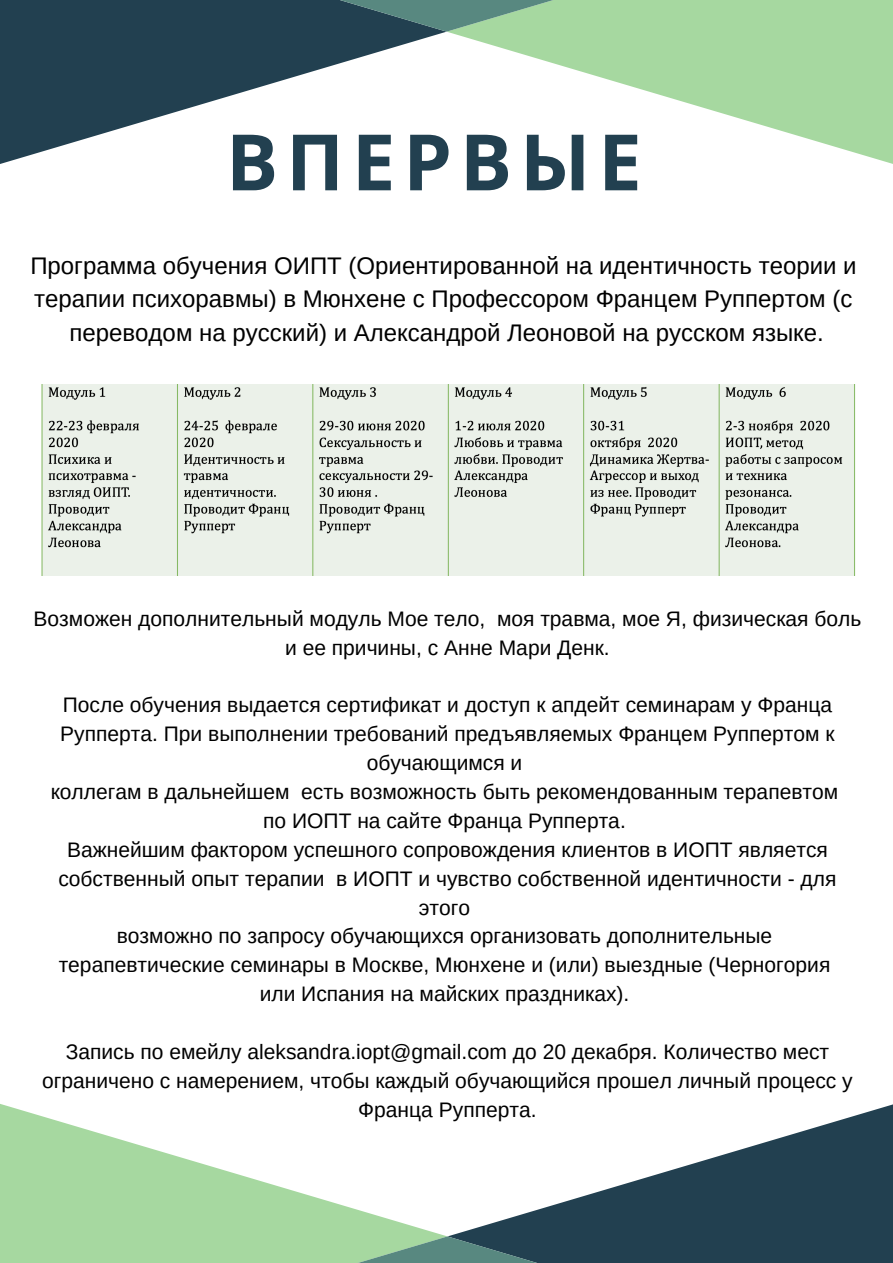
<style>
.page{position:relative;width:893px;height:1263px;background:#fff}
.page>*{position:absolute;margin:0;border:0;box-sizing:border-box;transform-origin:0 0}
.t1{font:700 77.78px "Noto Sans";letter-spacing:.1em;color:#224050}
.t2{font:24px/33.3px "Arimo";color:#000;text-align:center}
.t3{font:21px/28.9px "Arimo";color:#000;text-align:center}
</style>
<div class="page">
<svg style="left:0;top:0;width:445px;height:164px;fill:#224050"></svg>
<svg style="left:448px;top:0;width:445px;height:164px;fill:#a6d8a0"></svg>
<svg style="left:233px;top:0;width:427px;height:32px;background:#618b7a"></svg>
<svg style="left:449px;top:1104px;width:444px;height:159px;fill:#224050"></svg>
<svg style="left:0;top:1104px;width:446px;height:159px;fill:#a6d8a0"></svg>
<svg style="left:232px;top:1236px;width:430px;height:27px;background:#628b7a"></svg>
<img style="left:41px;top:384px;width:814px;height:192px">
<h1 class="t1" style="left:226px;top:107px;width:417px">ВПЕРВЫЕ</h1>
<p class="t2" style="left:30px;top:249px;width:828px">Программа обучения ОИПТ (Ориентированной на идентичность теории и терапии психоравмы) в Мюнхене с Профессором Францем Руппертом (с переводом на русский) и Александрой Леоновой на русском языке.</p>
<p class="t3" style="left:34px;top:604px;width:829px">Возможен дополнительный модуль Мое тело, моя травма, мое Я, физическая боль и ее причины, с Анне Мари Денк.</p>
<p class="t3" style="left:51px;top:691px;width:789px">После обучения выдается сертификат и доступ к апдейт семинарам у Франца Рупперта. При выполнении требований предъявляемых Францем Руппертом к обучающимся и<br>коллегам в дальнейшем есть возможность быть рекомендованным терапевтом по ИОПТ на сайте Франца Рупперта.<br>Важнейшим фактором успешного сопровождения клиентов в ИОПТ является собственный опыт терапии в ИОПТ и чувство собственной идентичности - для этого<br>возможно по запросу обучающихся организовать дополнительные терапевтические семинары в Москве, Мюнхене и (или) выездные (Черногория или Испания на майских праздниках).</p>
<p class="t3" style="left:42px;top:1037px;width:812px">Запись по емейлу aleksandra.iopt@gmail.com до 20 декабря. Количество мест ограничено с намерением, чтобы каждый обучающийся прошел личный процесс у<br>Франца Рупперта.</p>
</div>
